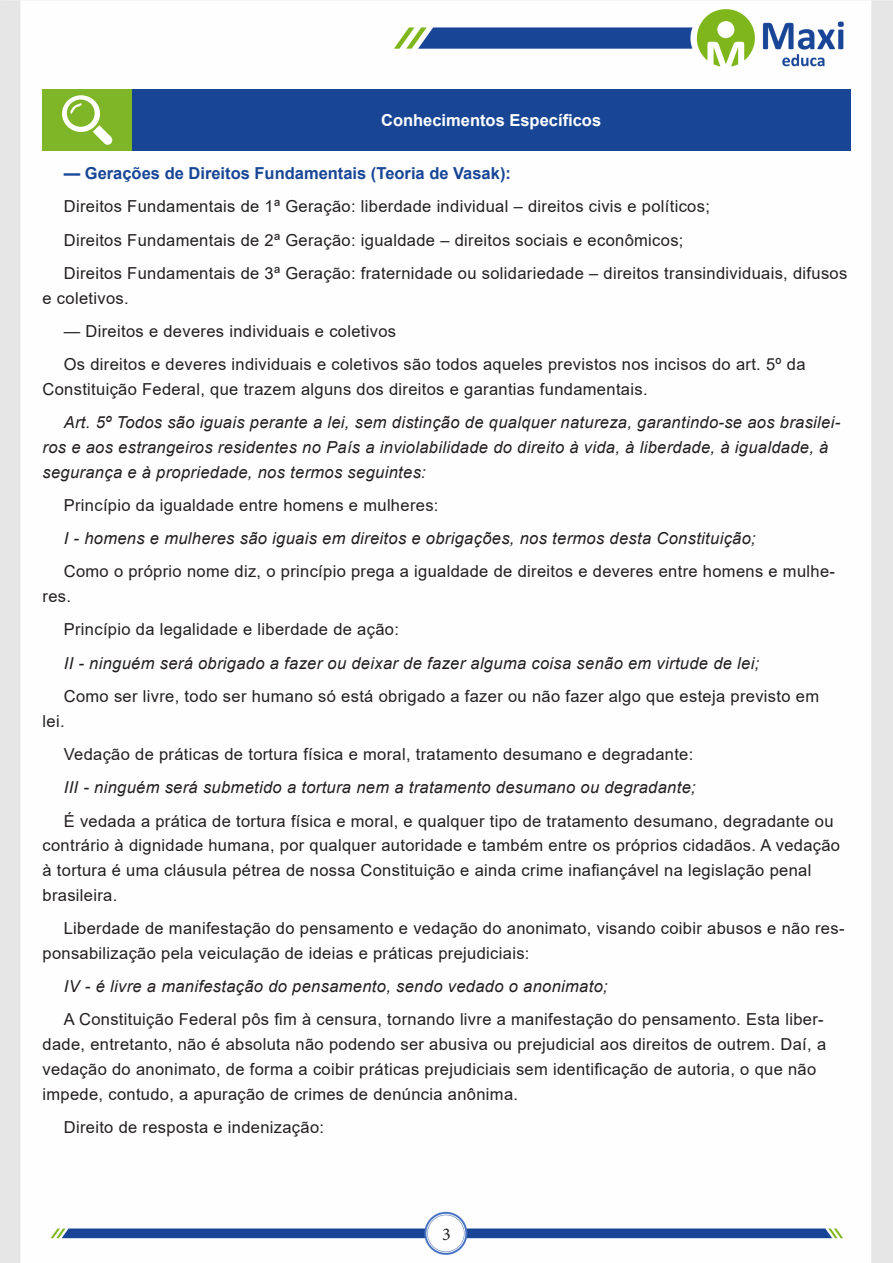
<style>
.page{position:relative;width:893px;height:1263px;background:#fff}
.page>*{position:absolute;margin:0;border:0;box-sizing:border-box;transform-origin:0 0}
.t1{font:18px "Minion Pro";color:#231f20}
.APOSTILA{font:16.5px/24.8px "Arial";letter-spacing:.02em;color:#231f20}
.ITALICO{font:italic 16.5px/24.8px "Arial";letter-spacing:.02em;color:#231f20}
.TITULO_DE_ASSUNTO__C{font:700 16.5px "Arial";color:#184696}
.Titulo_de_Caixa{font:700 16.5px "Arial";color:#fff}
</style>
<div class="page">
<img style="left:0;top:0;width:893px;height:1263px">
<div style="left:43px;top:89px;width:89px;height:62px;background:#7fb628"></div>
<div style="left:132px;top:89px;width:718px;height:62px;background:#184695"></div>
<svg style="left:62px;top:95px;width:51px;height:50px"></svg>
<p class="Titulo_de_Caixa" style="left:381px;top:109px;width:222px">Conhecimentos Específicos</p>
<p class="TITULO_DE_ASSUNTO__C" style="left:64px;top:162px;width:449px">— Gerações de Direitos Fundamentais (Teoria de Vasak):</p>
<p class="APOSTILA" style="left:64px;top:194px;width:648px">Direitos Fundamentais de 1ª Geração: liberdade individual – direitos civis e políticos;</p>
<p class="APOSTILA" style="left:64px;top:227px;width:621px">Direitos Fundamentais de 2ª Geração: igualdade – direitos sociais e econômicos;</p>
<p class="APOSTILA" style="left:43px;top:261px;width:806px;text-indent:21px">Direitos Fundamentais de 3ª Geração: fraternidade ou solidariedade – direitos transindividuais, difusos e coletivos.</p>
<p class="APOSTILA" style="left:64px;top:319px;width:334px">— Direitos e deveres individuais e coletivos</p>
<p class="APOSTILA" style="left:43px;top:352px;width:765px;text-indent:21px">Os direitos e deveres individuais e coletivos são todos aqueles previstos nos incisos do art. 5º da<br>Constituição Federal, que trazem alguns dos direitos e garantias fundamentais.</p>
<p class="ITALICO" style="left:43px;top:410px;width:799px;text-indent:21px">Art. 5º Todos são iguais perante a lei, sem distinção de qualquer natureza, garantindo-se aos brasilei&shy;ros e aos estrangeiros residentes no País a inviolabilidade do direito à vida, à liberdade, à igualdade, à segurança e à propriedade, nos termos seguintes:</p>
<p class="APOSTILA" style="left:64px;top:493px;width:376px">Princípio da igualdade entre homens e mulheres:</p>
<p class="ITALICO" style="left:64px;top:526px;width:694px">I - homens e mulheres são iguais em direitos e obrigações, nos termos desta Constituição;</p>
<p class="APOSTILA" style="left:43px;top:559px;width:794px;text-indent:21px">Como o próprio nome diz, o princípio prega a igualdade de direitos e deveres entre homens e mulhe&shy;res.</p>
<p class="APOSTILA" style="left:64px;top:617px;width:337px">Princípio da legalidade e liberdade de ação:</p>
<p class="ITALICO" style="left:64px;top:651px;width:697px">II - ninguém será obrigado a fazer ou deixar de fazer alguma coisa senão em virtude de lei;</p>
<p class="APOSTILA" style="left:43px;top:684px;width:778px;text-indent:21px">Como ser livre, todo ser humano só está obrigado a fazer ou não fazer algo que esteja previsto em lei.</p>
<p class="APOSTILA" style="left:64px;top:742px;width:631px">Vedação de práticas de tortura física e moral, tratamento desumano e degradante:</p>
<p class="ITALICO" style="left:64px;top:775px;width:633px">III - ninguém será submetido a tortura nem a tratamento desumano ou degradante;</p>
<p class="APOSTILA" style="left:43px;top:808px;width:799px;text-indent:21px">É vedada a prática de tortura física e moral, e qualquer tipo de tratamento desumano, degradante ou contrário à dignidade humana, por qualquer autoridade e também entre os próprios cidadãos. A vedação à tortura é uma cláusula pétrea de nossa Constituição e ainda crime inafiançável na legislação penal brasileira.</p>
<p class="APOSTILA" style="left:43px;top:916px;width:804px;text-indent:21px">Liberdade de manifestação do pensamento e vedação do anonimato, visando coibir abusos e não res&shy;ponsabilização pela veiculação de ideias e práticas prejudiciais:</p>
<p class="ITALICO" style="left:64px;top:974px;width:545px">IV - é livre a manifestação do pensamento, sendo vedado o anonimato;</p>
<p class="APOSTILA" style="left:43px;top:1007px;width:785px;text-indent:21px">A Constituição Federal pôs fim à censura, tornando livre a manifestação do pensamento. Esta liber&shy;dade, entretanto, não é absoluta não podendo ser abusiva ou prejudicial aos direitos de outrem. Daí, a vedação do anonimato, de forma a coibir práticas prejudiciais sem identificação de autoria, o que não impede, contudo, a apuração de crimes de denúncia anônima.</p>
<p class="APOSTILA" style="left:64px;top:1114px;width:262px">Direito de resposta e indenização:</p>
<p class="t1" style="left:442px;top:1222px;width:10px">3</p>
</div>
